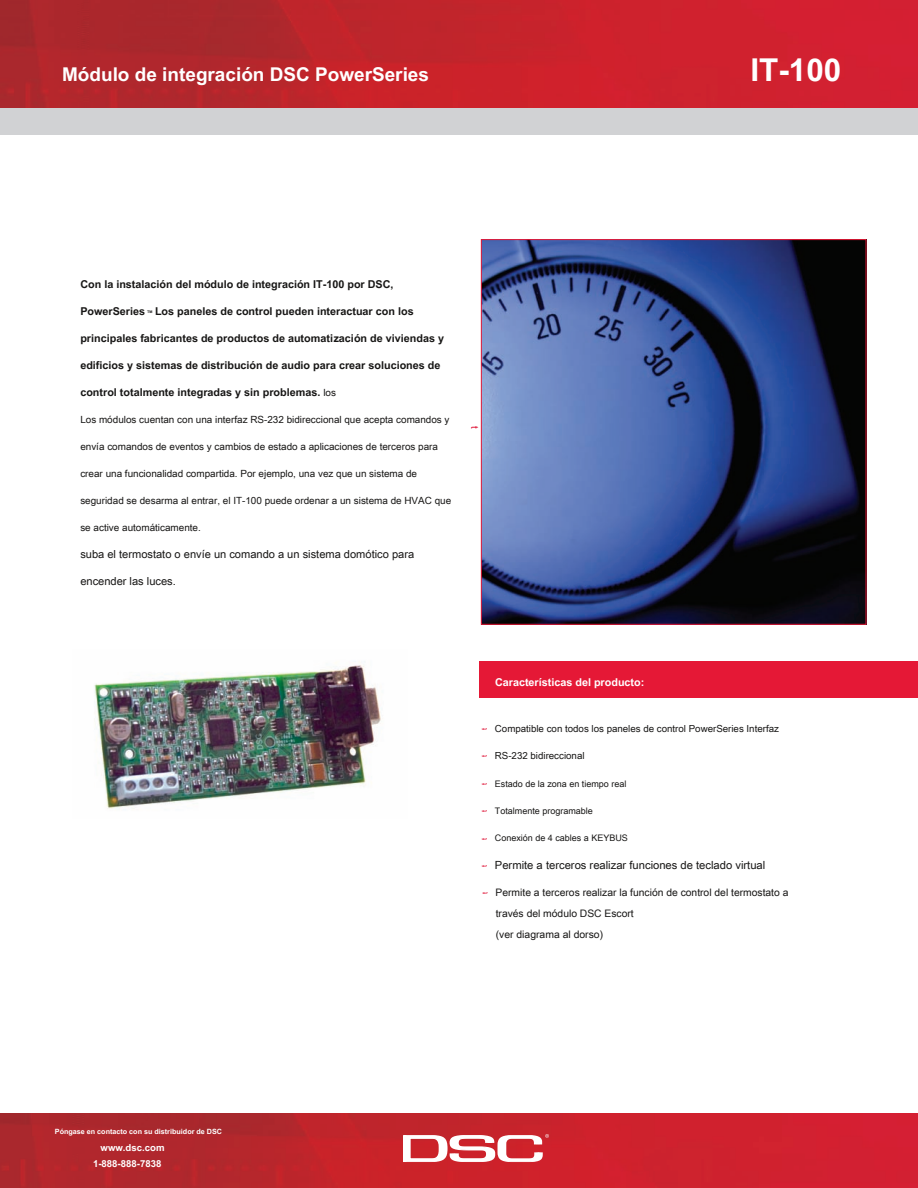
<style>
.page{position:relative;width:918px;height:1188px;background:#fff}
.page>*{position:absolute;margin:0;border:0;box-sizing:border-box;transform-origin:0 0}
.t1{font:700 31.5px "Arial Unicode MS";color:#fff}
.t2{font:700 18.9px "Arial Unicode MS";color:#fff}
.t3{font:11.25px "Arial Unicode MS";color:#171615}
.t4{font:11.1px "Arial Unicode MS";color:#171615}
.t5{font:700 10.8px "Arial Unicode MS";color:#171615}
.t6{font:700 10.8px "Arial Unicode MS";color:#fff}
.t7{font:10.35px/21px "Arial Unicode MS";color:#171615}
.t8{font:9.9px "Arial Unicode MS";color:#171615}
.t9{font:9.75px "Arial Unicode MS";color:#171615}
.t10{font:700 9.6px/16.5px "Arial Unicode MS";color:#fff}
.t11{font:9.6px "Arial Unicode MS";color:#dc0027}
.t12{font:9px "Arial Unicode MS";color:#171615}
.t13{font:700 7.2px "Arial Unicode MS";color:#fff}
.t14{font:7.2px "Arial Unicode MS";color:#dc0027}
.s1{font-size:6.3px}
.s2{font-weight:400;font-size:9.9px}
</style>
<div class="page">
<div style="left:479px;top:662px;width:439px;height:36px;background:#e51836"></div>
<img style="left:94px;top:661px;width:287px;height:149px">
<img style="left:0;top:0;width:918px;height:108px">
<img style="left:0;top:1114px;width:918px;height:74px">
<svg style="left:403px;top:1134px;width:146px;height:28px"></svg>
<img style="left:483px;top:241px;width:381px;height:382px">
<div style="left:481px;top:239px;width:385px;height:386px;border:1px solid #e51836"></div>
<div style="left:0;top:108px;width:918px;height:27px;background:#d1d2d4"></div>
<h2 class="t2" style="left:62px;top:61px;width:368px">Módulo de integración DSC PowerSeries</h2>
<h1 class="t1" style="left:750px;top:48px;width:92px">IT-100</h1>
<p class="t5" style="left:80px;top:277px;width:315px">Con la instalación del módulo de integración IT-100 por DSC,</p>
<p class="t5" style="left:80px;top:304px;width:335px">PowerSeries <span class="s1">™</span> Los paneles de control pueden interactuar con los</p>
<p class="t5" style="left:80px;top:331px;width:365px">principales fabricantes de productos de automatización de viviendas y</p>
<p class="t5" style="left:80px;top:358px;width:362px">edificios y sistemas de distribución de audio para crear soluciones de</p>
<p class="t5" style="left:80px;top:385px;width:257px">control totalmente integradas y sin problemas. <span class="s2">los</span></p>
<p class="t8" style="left:80px;top:413px;width:371px">Los módulos cuentan con una interfaz RS-232 bidireccional que acepta comandos y</p>
<p class="t8" style="left:80px;top:440px;width:359px">envía comandos de eventos y cambios de estado a aplicaciones de terceros para</p>
<p class="t8" style="left:80px;top:467px;width:338px">crear una funcionalidad compartida. Por ejemplo, una vez que un sistema de</p>
<p class="t8" style="left:80px;top:494px;width:372px">seguridad se desarma al entrar, el IT-100 puede ordenar a un sistema de HVAC que</p>
<p class="t8" style="left:80px;top:521px;width:122px">se active automáticamente.</p>
<p class="t4" style="left:80px;top:546px;width:335px">suba el termostato o envíe un comando a un sistema domótico para</p>
<p class="t4" style="left:80px;top:573px;width:97px">encender las luces.</p>
<p class="t11" style="left:482px;top:426px;width:4px;rotate:90deg">t</p>
<p class="t6" style="left:495px;top:674px;width:151px">Características del producto:</p>
<p class="t9" style="left:495px;top:721px;width:286px">Compatible con todos los paneles de control PowerSeries Interfaz</p>
<p class="t9" style="left:495px;top:749px;width:91px">RS-232 bidireccional</p>
<p class="t12" style="left:495px;top:777px;width:133px">Estado de la zona en tiempo real</p>
<p class="t12" style="left:495px;top:804px;width:100px">Totalmente programable</p>
<p class="t12" style="left:495px;top:832px;width:135px">Conexión de 4 cables a KEYBUS</p>
<p class="t3" style="left:495px;top:857px;width:272px">Permite a terceros realizar funciones de teclado virtual</p>
<p class="t7" style="left:496px;top:882px;width:294px">Permite a terceros realizar la función de control del termostato a través del módulo DSC Escort<br>(ver diagrama al dorso)</p>
<p class="t14" style="left:479px;top:730px;width:4px;rotate:-90deg">t</p>
<p class="t14" style="left:479px;top:757px;width:4px;rotate:-90deg">t</p>
<p class="t14" style="left:479px;top:785px;width:4px;rotate:-90deg">t</p>
<p class="t14" style="left:479px;top:812px;width:4px;rotate:-90deg">t</p>
<p class="t14" style="left:479px;top:840px;width:4px;rotate:-90deg">t</p>
<p class="t14" style="left:479px;top:867px;width:4px;rotate:-90deg">t</p>
<p class="t14" style="left:480px;top:894px;width:4px;rotate:-90deg">t</p>
<p class="t13" style="left:55px;top:1126px;width:169px">Póngase en contacto con su distribuidor de DSC</p>
<p class="t10" style="left:93px;top:1138px;width:73px;text-indent:7px">www.dsc.com<br>1-888-888-7838</p>
</div>
